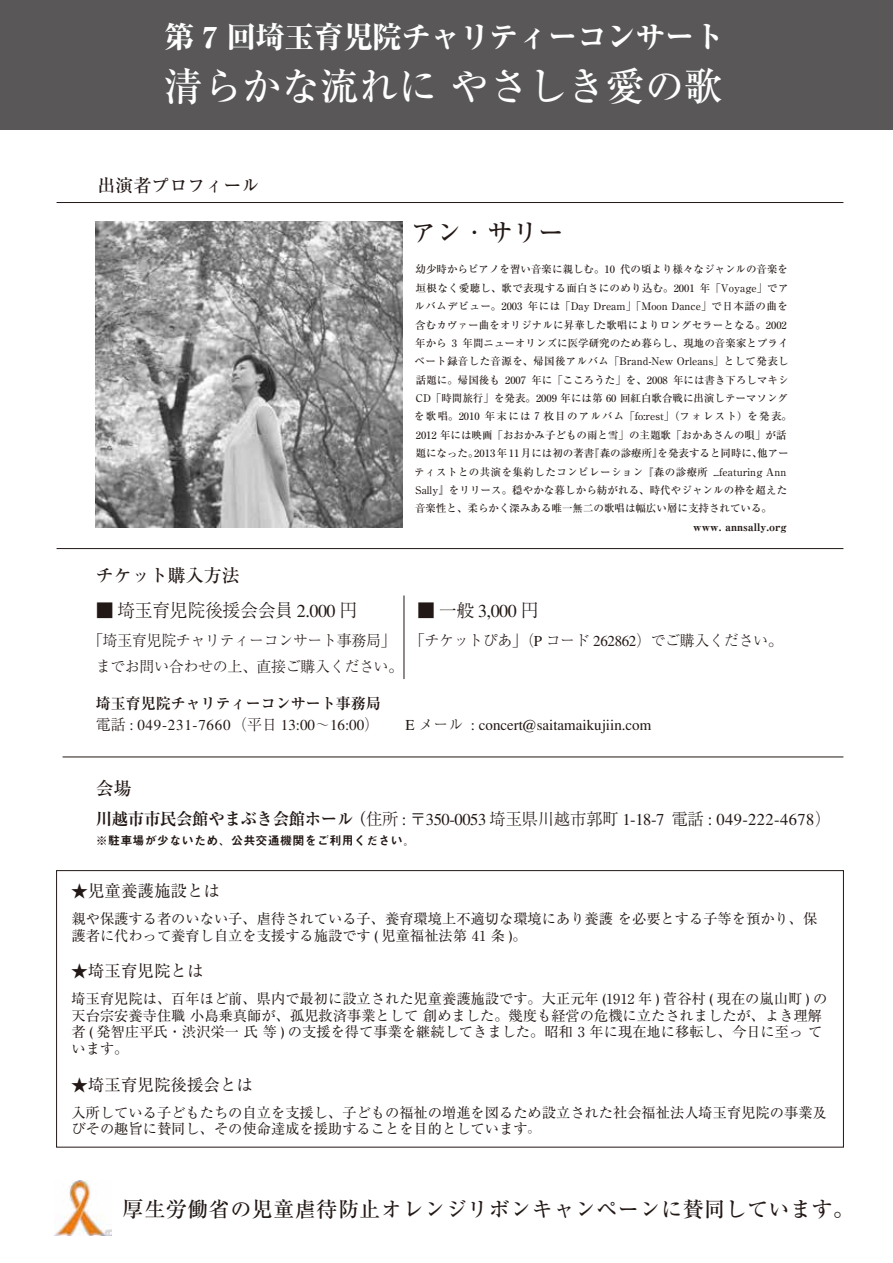
<style>
.page{position:relative;width:893px;height:1263px;background:#fff}
.page>*{position:absolute;margin:0;border:0;box-sizing:border-box;transform-origin:0 0}
.t1{font:500 39.45px "Ryumin";color:#fff}
.t2{font:800 30px "Ryumin";letter-spacing:-.025em;color:#fff}
.t3{font:500 25.5px "Ryumin";color:#221815}
.t4{font:500 21px "Ryumin";letter-spacing:.025em;color:#221815}
.t5{font:300 18.15px "Ryumin";letter-spacing:-.025em;color:#221815}
.t6{font:500 18px "Ryumin";color:#221815}
.t7{font:300 16.65px "Ryumin";letter-spacing:-.025em;color:#221815}
.t8{font:16.5px "Ryumin";color:#221815}
.t9{font:300 15.15px/26.2px "Ryumin";letter-spacing:-.025em;color:#221815;text-align:center}
.t10{font:300 15.15px "Ryumin";color:#221815}
.t11{font:300 15.15px "Ryumin";letter-spacing:.05em;color:#221815}
.t12{font:700 15.15px "Ryumin";color:#221815}
.t13{font:14.25px/16.5px "Ryumin";color:#221815}
.t14{font:12.15px "Midashi Go MB31";letter-spacing:.025em;color:#221815}
.t15{font:500 10.5px/18.3px "Ryumin";color:#221815}
.t16{font:800 10.5px "Ryumin";color:#221815}
.s1{font-weight:700}
.s2{font-size:12px}
</style>
<div class="page">
<div style="left:0;top:0;width:893px;height:129px;background:#595757"></div>
<img style="left:96px;top:221px;width:306px;height:307px">
<hr style="left:57px;top:548px;width:786px;height:1px;background:#221815">
<hr style="left:57px;top:202px;width:786px;height:1px;background:#221815">
<hr style="left:404px;top:595px;width:1px;height:84px;background:#221815">
<hr style="left:63px;top:757px;width:780px;height:1px;background:#221815">
<img style="left:55px;top:1180px;width:57px;height:56px">
<h2 class="t2" style="left:164px;top:17px;width:561px">第 7 回埼玉育児院チャリティーコンサート</h2>
<h1 class="t1" style="left:164px;top:63px;width:560px">清らかな流れに やさしき愛の歌</h1>
<h3 class="t6" style="left:97px;top:174px;width:163px">出演者プロフィール</h3>
<h3 class="t6" style="left:96px;top:564px;width:145px">チケット購入方法</h3>
<h3 class="t5" style="left:96px;top:601px;width:263px">■ 埼玉育児院後援会会員 2.000 円</h3>
<h3 class="t9" style="left:88px;top:628px;width:317px">「埼玉育児院チャリティーコンサート事務局」までお問い合わせの上、直接ご購入ください。</h3>
<h3 class="t3" style="left:411px;top:217px;width:154px">アン・サリー</h3>
<p class="t15" style="left:414px;top:260px;width:379px">幼少時からピアノを習い音楽に親しむ。10 代の頃より様々なジャンルの音楽を垣根なく愛聴し、歌で表現する面白さにのめり込む。2001 年「Voyage」でアルバムデビュー。2003 年には「Day Dream」「Moon Dance」で日本語の曲を含むカヴァー曲をオリジナルに昇華した歌唱によりロングセラーとなる。2002年から 3 年間ニューオリンズに医学研究のため暮らし、現地の音楽家とプライベート録音した音源を、帰国後アルバム「Brand-New Orleans」として発表し話題に。帰国後も 2007 年に「こころうた」を、2008 年には書き下ろしマキシCD「時間旅行」を発表。2009 年には第 60 回紅白歌合戦に出演しテーマソングを歌唱。2010 年末には７枚目のアルバム「fo:rest」（フォレスト）を発表。2012 年には映画「おおかみ子どもの雨と雪」の主題歌「おかあさんの唄」が話題になった。2013年11月には初の著書『森の診療所』を発表すると同時に、他アーティストとの共演を集約したコンピレーション『森の診療所 ...featuring Ann Sally』をリリース。穏やかな暮しから紡がれる、時代やジャンルの枠を超えた音楽性と、柔らかく深みある唯一無二の歌唱は幅広い層に支持されている。</p>
<p class="t16" style="left:693px;top:520px;width:95px">www. annsally.org</p>
<h3 class="t5" style="left:417px;top:601px;width:123px">■ 一般 3,000 円</h3>
<h3 class="t9" style="left:410px;top:629px;width:374px">「チケットぴあ」（P コード 262862）でご購入ください。</h3>
<h3 class="t12" style="left:96px;top:694px;width:286px">埼玉育児院チャリティーコンサート事務局</h3>
<h3 class="t11" style="left:96px;top:717px;width:285px">電話 : 049-231-7660 （平日 13:00～16:00）</h3>
<h3 class="t10" style="left:405px;top:717px;width:247px">E メール : concert@saitamaikujiin.com</h3>
<h3 class="t6" style="left:96px;top:778px;width:38px">会場</h3>
<h3 class="t7" style="left:96px;top:809px;width:737px"><span class="s1">川越市市民会館やまぶき会館ホール （</span>住所 : 〒350-0053 埼玉県川越市郭町 1-18-7 電話 : 049-222-4678）</h3>
<p class="t14" style="left:96px;top:833px;width:321px">※駐車場が少ないため、公共交通機関をご利用ください。</p>
<h3 class="t8" style="left:72px;top:881px;width:150px">★児童養護施設とは</h3>
<h3 class="t13" style="left:72px;top:910px;width:747px">親や保護する者のいない子、虐待されている子、養育環境上不適切な環境にあり養護 を必要とする子等を預かり、保護者に代わって養育し自立を支援する施設です ( 児童福祉法第 41 条 )。</h3>
<h3 class="t8" style="left:72px;top:961px;width:133px">★埼玉育児院とは</h3>
<h3 class="t13" style="left:72px;top:990px;width:757px">埼玉育児院は、百年ほど前、県内で最初に設立された児童養護施設です。大正元年 (1912 年 ) 菅谷村 ( 現在の嵐山町 ) の天台宗安養寺住職 小島乗真師が、孤児救済事業として 創めました。幾度も経営の危機に立たされましたが、よき理解者 ( 発智庄平氏・渋沢栄一 氏 等 ) の支援を得て事業を継続してきました。昭和 3 年に現在地に移転し、今日に至っ ています。</h3>
<h3 class="t8" style="left:72px;top:1075px;width:183px">★埼玉育児院後援会とは</h3>
<h3 class="t13" style="left:72px;top:1104px;width:757px">入所している子どもたちの自立を支援し、子どもの福祉の増進を図るため設立された社会福祉法人埼玉育児院の事業及びその趣旨に賛同し、その使命達成を援助することを目的としています<span class="s2">。</span></h3>
<h3 class="t4" style="left:123px;top:1196px;width:733px">厚生労働省の児童虐待防止オレンジリボンキャンペーンに賛同しています。</h3>
</div>
